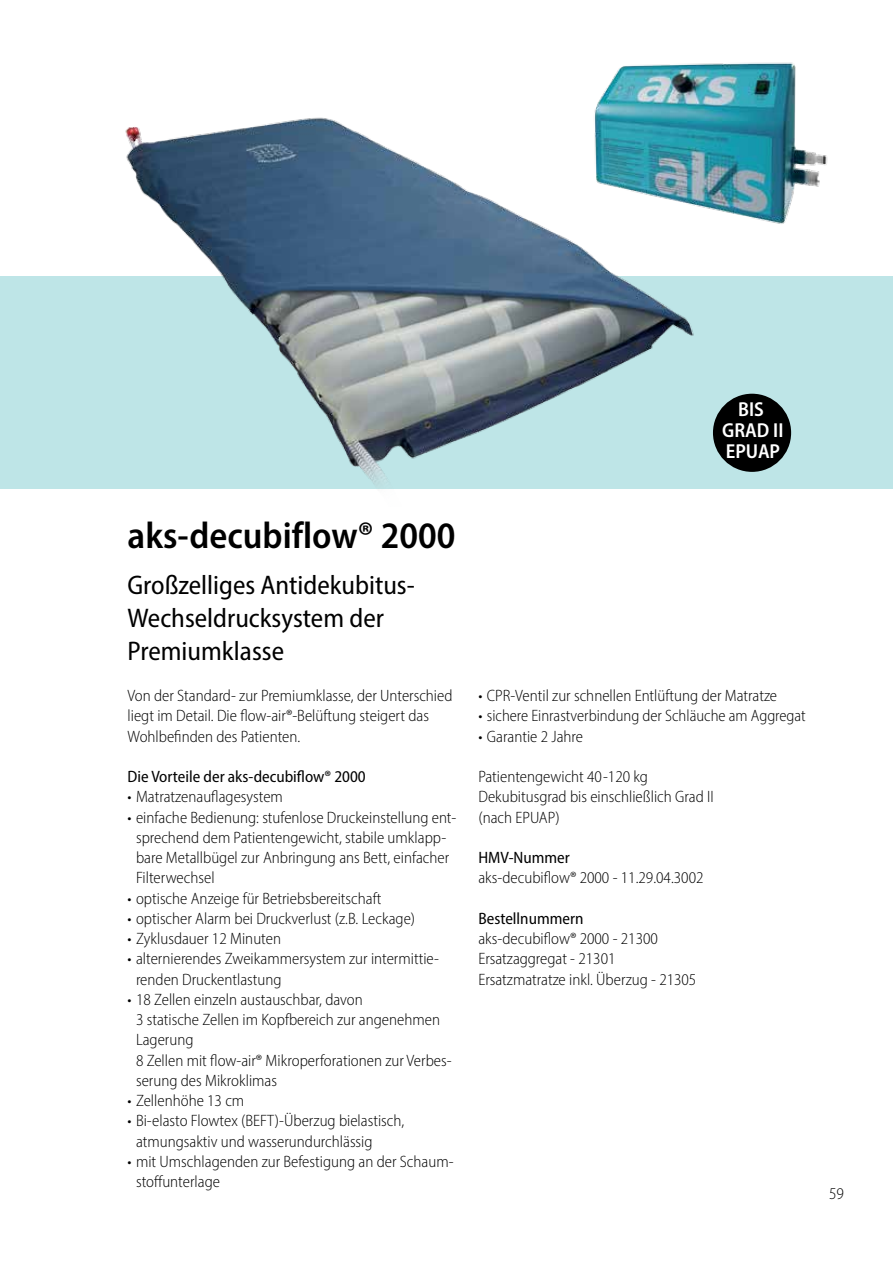
<style>
.page{position:relative;width:893px;height:1263px;background:#fff}
.page>*{position:absolute;margin:0;border:0;box-sizing:border-box;transform-origin:0 0}
.t1{font:600 semi-condensed 37.5px "Myriad Pro";color:#000}
.t2{font:semi-condensed 27px/33px "Myriad Pro";color:#000}
.t3{font:600 semi-condensed 20.25px/21px "Myriad Pro";color:#fff;text-align:center}
.t4{font:300 semi-condensed 16.5px/20.2px "Myriad Pro";color:#000}
.t5{font:semi-condensed 16.5px "Myriad Pro";color:#000}
</style>
<div class="page">
<div style="left:0;top:276px;width:893px;height:213px;background:#bee5e7"></div>
<img style="left:125px;top:117px;width:569px;height:367px">
<img style="left:585px;top:62px;width:243px;height:167px">
<div style="left:713px;top:394px;width:78px;height:78px;background:#000;border-radius:50%"></div>
<p class="t3" style="left:722px;top:398px;width:63px">BIS<br>GRAD II<br>EPUAP</p>
<h1 class="t1" style="left:128px;top:512px;width:329px">aks-decubiflow® 2000</h1>
<h2 class="t2" style="left:128px;top:568px;width:289px">Großzelliges Antidekubitus-<br>Wechseldrucksystem der<br>Premiumklasse</h2>
<p class="t4" style="left:128px;top:685px;width:326px">Von der Standard- zur Premiumklasse, der Unterschied liegt im Detail. Die flow-air®-Belüftung steigert das<br>Wohlbefinden des Patienten.</p>
<p class="t5" style="left:128px;top:766px;width:240px">Die Vorteile der aks-decubiflow® 2000</p>
<p class="t4" style="left:128px;top:786px;width:157px">• Matratzenauflagesystem</p>
<p class="t4" style="left:136px;top:807px;width:322px;text-indent:-8px">• einfache Bedienung: stufenlose Druckeinstellung ent&shy;sprechend dem Patientengewicht, stabile umklapp&shy;bare Metallbügel zur Anbringung ans Bett, einfacher Filterwechsel</p>
<p class="t4" style="left:128px;top:888px;width:255px">• optische Anzeige für Betriebsbereitschaft</p>
<p class="t4" style="left:128px;top:908px;width:289px">• optischer Alarm bei Druckverlust (z.B. Leckage)</p>
<p class="t4" style="left:128px;top:928px;width:155px">• Zyklusdauer 12 Minuten</p>
<p class="t4" style="left:136px;top:948px;width:305px;text-indent:-8px">• alternierendes Zweikammersystem zur intermittie&shy;renden Druckentlastung</p>
<p class="t4" style="left:136px;top:989px;width:317px;text-indent:-8px">• 18 Zellen einzeln austauschbar, davon<br>3 statische Zellen im Kopfbereich zur angenehmen Lagerung<br>8 Zellen mit flow-air® Mikroperforationen zur Verbes&shy;serung des Mikroklimas</p>
<p class="t4" style="left:128px;top:1090px;width:118px">• Zellenhöhe 13 cm</p>
<p class="t4" style="left:136px;top:1110px;width:270px;text-indent:-8px">• Bi-elasto Flowtex (BEFT)-Überzug bielastisch, atmungsaktiv und wasserundurchlässig</p>
<p class="t4" style="left:136px;top:1151px;width:319px;text-indent:-8px">• mit Umschlagenden zur Befestigung an der Schaum&shy;stoffunterlage</p>
<p class="t4" style="left:478px;top:685px;width:300px">• CPR-Ventil zur schnellen Entlüftung der Matratze</p>
<p class="t4" style="left:478px;top:705px;width:329px">• sichere Einrastverbindung der Schläuche am Aggregat</p>
<p class="t4" style="left:478px;top:726px;width:106px">• Garantie 2 Jahre</p>
<p class="t4" style="left:478px;top:766px;width:237px">Patientengewicht 40-120 kg<br>Dekubitusgrad bis einschließlich Grad II (nach EPUAP)</p>
<p class="t5" style="left:478px;top:847px;width:93px">HMV-Nummer</p>
<p class="t4" style="left:478px;top:867px;width:227px">aks-decubiflow® 2000 - 11.29.04.3002</p>
<p class="t5" style="left:478px;top:908px;width:107px">Bestellnummern</p>
<p class="t4" style="left:478px;top:928px;width:219px">aks-decubiflow® 2000 - 21300<br>Ersatzaggregat - 21301<br>Ersatzmatratze inkl. Überzug - 21305</p>
<p class="t4" style="left:829px;top:1183px;width:16px">59</p>
</div>
